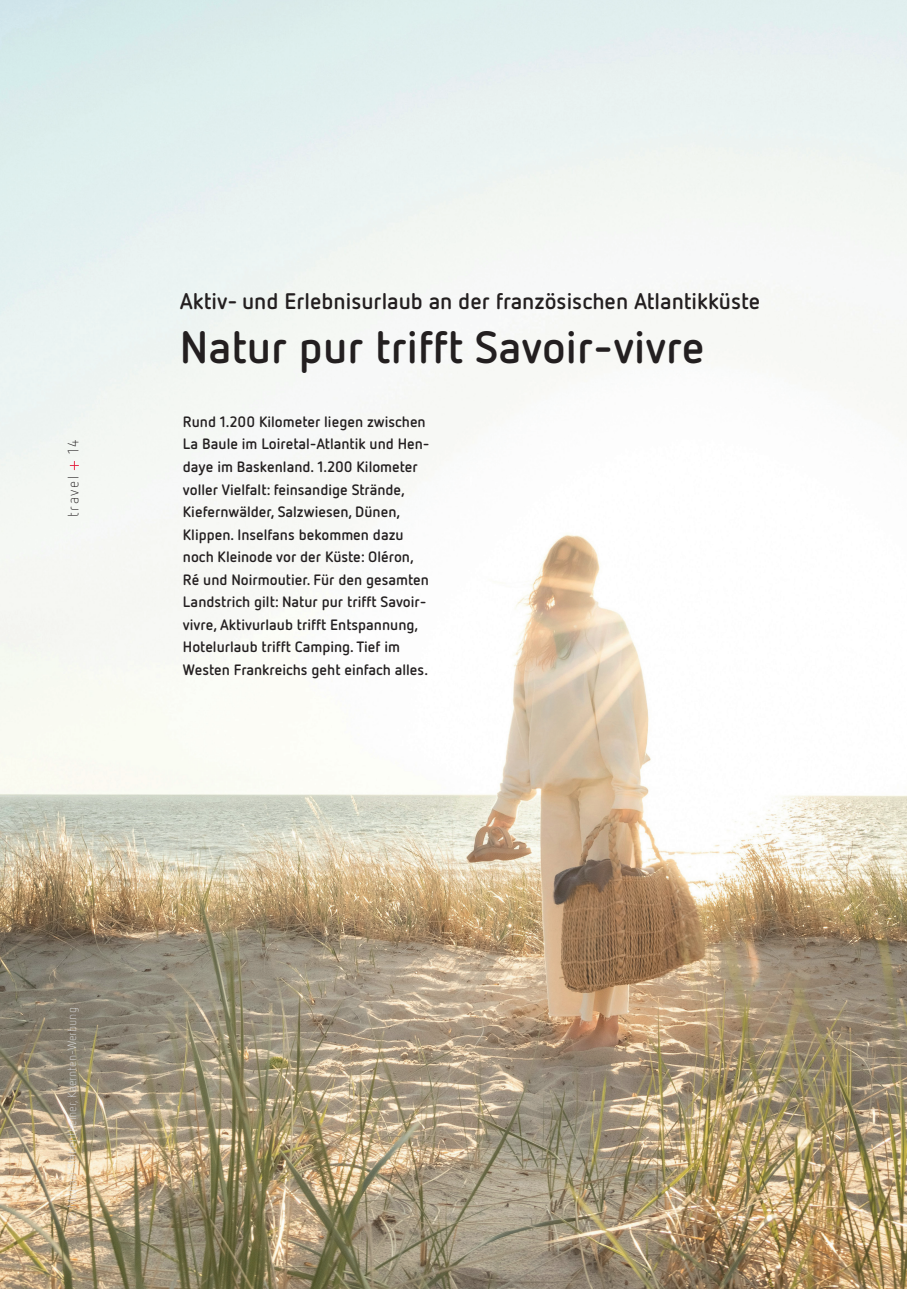
<style>
.page{position:relative;width:919px;height:1289px;background:#fff}
.page>*{position:absolute;margin:0;border:0;box-sizing:border-box;transform-origin:0 0}
.t1{font:700 45px "Netto OT";color:#231f20}
.t2{font:700 22.5px "Netto OT";color:#231f20}
.t3{font:700 15px/22.5px "Netto OT";color:#231f20}
.t4{font:300 15px "Netto OT";letter-spacing:.11em;color:#231f20}
.t5{font:300 12px "Netto OT";color:#dcdddf}
</style>
<div class="page">
<img style="left:0;top:0;width:906px;height:1288px">
<svg style="left:70px;top:461px;width:9px;height:9px"></svg>
<p class="t4" style="left:64px;top:454px;width:16px;rotate:-90deg">14</p>
<p class="t4" style="left:64px;top:517px;width:43px;rotate:-90deg">travel</p>
<h2 class="t2" style="left:180px;top:287px;width:582px">Aktiv- und Erlebnisurlaub an der französischen Atlantikküste</h2>
<h1 class="t1" style="left:180px;top:319px;width:526px">Natur pur trifft Savoir-vivre</h1>
<p class="t3" style="left:183px;top:410px;width:248px">Rund 1.200 Kilometer liegen zwischen La Baule im Loiretal-Atlantik und Hen&shy;daye im Baskenland. 1.200 Kilometer voller Vielfalt: feinsandige Strände, Kiefernwälder, Salzwiesen, Dünen, Klippen. Inselfans bekommen dazu noch Kleinode vor der Küste: Oléron, Ré und Noirmoutier. Für den gesamten Landstrich gilt: Natur pur trifft Savoir&shy;vivre, Aktivurlaub trifft Entspannung, Hotelurlaub trifft Camping. Tief im Westen Frankreichs geht einfach alles.</p>
<p class="t5" style="left:65px;top:1222px;width:216px;rotate:-90deg">© Michael Stabentheiner, Kaernten-Werbung</p>
</div>
